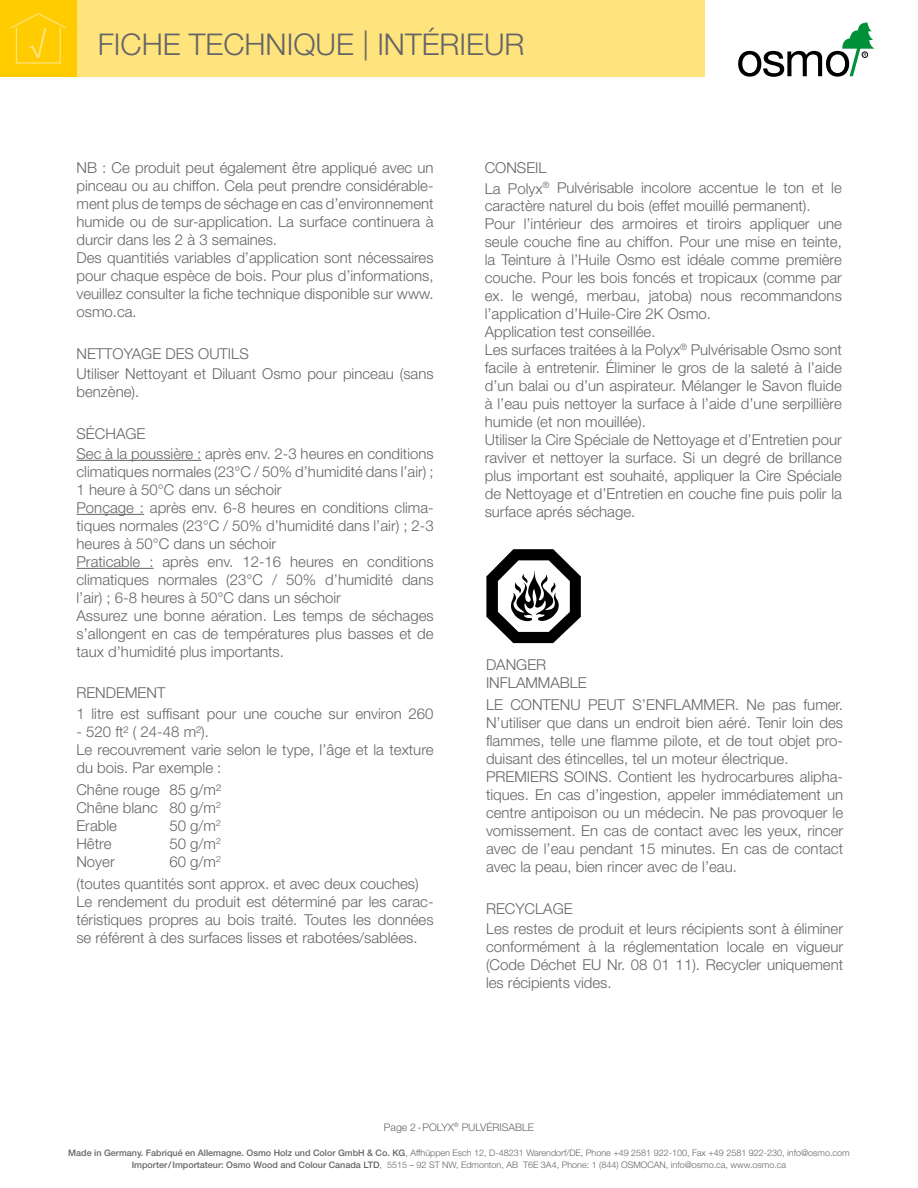
<style>
.page{position:relative;width:918px;height:1188px;background:#fff}
.page>*{position:absolute;margin:0;border:0;box-sizing:border-box;transform-origin:0 0}
.t1{font:300 30px "Helvetica Neue";color:#646567}
.t2{font:300 15px/18px "Helvetica Neue";color:#646567}
.t3{font:300 10.5px "Helvetica Neue";color:#646567}
.t4{font:300 9px/12px "Helvetica Neue";color:#646567;text-align:center}
.s1{font-weight:500}
</style>
<div class="page">
<svg style="left:738px;top:23px;width:137px;height:54px"></svg>
<div style="left:77px;top:0;width:628px;height:77px;background:#ffe37d"></div>
<div style="left:0;top:0;width:77px;height:77px;background:#fecc00"></div>
<svg style="left:10px;top:13px;width:56px;height:51px"></svg>
<svg style="left:486px;top:549px;width:95px;height:94px"></svg>
<hr style="left:77px;top:460px;width:124px;height:1px;background:#646567">
<hr style="left:77px;top:514px;width:67px;height:1px;background:#646567">
<hr style="left:77px;top:568px;width:77px;height:1px;background:#646567">
<h1 class="t1" style="left:98px;top:26px;width:428px">FICHE TECHNIQUE | INTÉRIEUR</h1>
<p class="t2" style="left:77px;top:159px;width:359px">NB : Ce produit peut également être appliqué avec un pinceau ou au chiffon. Cela peut prendre considérable&shy;ment plus de temps de séchage en cas d’environnement humide ou de sur-application. La surface continuera à durcir dans les 2 à 3 semaines.<br>Des quantitiés variables d’application sont nécessaires pour chaque espèce de bois. Pour plus d’informations, veuillez consulter la fiche technique disponible sur www. osmo.ca.</p>
<p class="t2" style="left:77px;top:343px;width:359px;line-height:20.1px">NETTOYAGE DES OUTILS<br>Utiliser Nettoyant et Diluant Osmo pour pinceau (sans</p>
<p class="t2" style="left:77px;top:383px;width:64px">benzène).</p>
<p class="t2" style="left:77px;top:423px;width:359px;line-height:20.1px">SÉCHAGE<br>Sec à la poussière : après env. 2-3 heures en conditions</p>
<p class="t2" style="left:77px;top:462px;width:359px">climatiques normales (23°C / 50% d’humidité dans l’air) ; 1 heure à 50°C dans un séchoir<br>Ponçage : après env. 6-8 heures en conditions clima&shy;tiques normales (23°C / 50% d’humidité dans l’air) ; 2-3 heures à 50°C dans un séchoir<br>Praticable : après env. 12-16 heures en conditions climatiques normales (23°C / 50% d’humidité dans l’air) ; 6-8 heures à 50°C dans un séchoir<br>Assurez une bonne aération. Les temps de séchages s’allongent en cas de températures plus basses et de taux d’humidité plus importants.</p>
<p class="t2" style="left:76px;top:683px;width:359px;line-height:20.1px">RENDEMENT<br>1 litre est suffisant pour une couche sur environ 260</p>
<p class="t2" style="left:76px;top:722px;width:359px">- 520 ft² ( 24-48 m²).<br>Le recouvrement varie selon le type, l’âge et la texture du bois. Par exemple :</p>
<p class="t2" style="left:76px;top:780px;width:146px;text-align:justify">Chêne rouge 85 g/m²<br>Chêne blanc 80 g/m<sup>2<br></sup>Erable</p>
<p class="t2" style="left:169px;top:816px;width:53px">50 g/m<sup>2</sup></p>
<p class="t2" style="left:76px;top:834px;width:37px">Hêtre</p>
<p class="t2" style="left:169px;top:834px;width:53px">50 g/m<sup>2</sup></p>
<p class="t2" style="left:76px;top:852px;width:40px">Noyer</p>
<p class="t2" style="left:76px;top:850px;width:344px;line-height:22.2px;text-indent:93px">60 g/m<sup>2<br></sup>(toutes quantités sont approx. et avec deux couches)</p>
<p class="t2" style="left:76px;top:892px;width:359px;text-align:justify">Le rendement du produit est déterminé par les carac&shy;téristiques propres au bois traité. Toutes les données se référent à des surfaces lisses et rabotées/sablées.</p>
<p class="t2" style="left:485px;top:158px;width:359px;line-height:20.1px">CONSEIL<br>La Polyx<sup>®</sup> Pulvérisable incolore accentue le ton et le</p>
<p class="t2" style="left:485px;top:197px;width:359px">caractère naturel du bois (effet mouillé permanent).<br>Pour l’intérieur des armoires et tiroirs appliquer une seule couche fine au chiffon. Pour une mise en teinte, la Teinture à l’Huile Osmo est idéale comme première couche. Pour les bois foncés et tropicaux (comme par ex. le wengé, merbau, jatoba) nous recommandons l’application d’Huile-Cire 2K Osmo.<br>Application test conseillée.<br>Les surfaces traitées à la Polyx<sup>®</sup> Pulvérisable Osmo sont facile à entretenir. Éliminer le gros de la saleté à l’aide d’un balai ou d’un aspirateur. Mélanger le Savon fluide à l’eau puis nettoyer la surface à l’aide d’une serpillière humide (et non mouillée).<br>Utiliser la Cire Spéciale de Nettoyage et d’Entretien pour raviver et nettoyer la surface. Si un degré de brillance plus important est souhaité, appliquer la Cire Spéciale de Nettoyage et d’Entretien en couche fine puis polir la surface aprés séchage.</p>
<p class="t2" style="left:486px;top:656px;width:102px">DANGER<br>INFLAMMABLE</p>
<p class="t2" style="left:486px;top:696px;width:359px">LE CONTENU PEUT S’ENFLAMMER. Ne pas fumer.<br>N’utiliser que dans un endroit bien aéré. Tenir loin des flammes, telle une flamme pilote, et de tout objet pro&shy;duisant des étincelles, tel un moteur électrique.<br>PREMIERS SOINS. Contient les hydrocarbures alipha&shy;tiques. En cas d’ingestion, appeler immédiatement un centre antipoison ou un médecin. Ne pas provoquer le vomissement. En cas de contact avec les yeux, rincer avec de l’eau pendant 15 minutes. En cas de contact avec la peau, bien rincer avec de l’eau.</p>
<p class="t2" style="left:486px;top:898px;width:359px;line-height:20.1px">RECYCLAGE<br>Les restes de produit et leurs récipients sont à éliminer</p>
<p class="t2" style="left:486px;top:938px;width:359px;text-align:justify">conformément à la réglementation locale en vigueur (Code Déchet EU Nr. 08 01 11). Recycler uniquement les récipients vides.</p>
<p class="t3" style="left:384px;top:1121px;width:152px">Page 2-POLYX<sup>®</sup> PULVÉRISABLE</p>
<p class="t4" style="left:68px;top:1147px;width:783px"><span class="s1">Made in Germany. Fabriqué en Allemagne. Osmo Holz und Color GmbH &amp; Co. KG</span>, Affhüppen Esch 12, D-48231 Warendorf/DE, Phone +49 2581 922-100, Fax +49 2581 922-230, info@osmo.com<br><span class="s1">Importer/Importateur: Osmo Wood and Colour Canada LTD</span>, 5515 – 92 ST NW, Edmonton, AB T6E 3A4, Phone: 1 (844) OSMOCAN, info@osmo.ca, www.osmo.ca</p>
</div>
